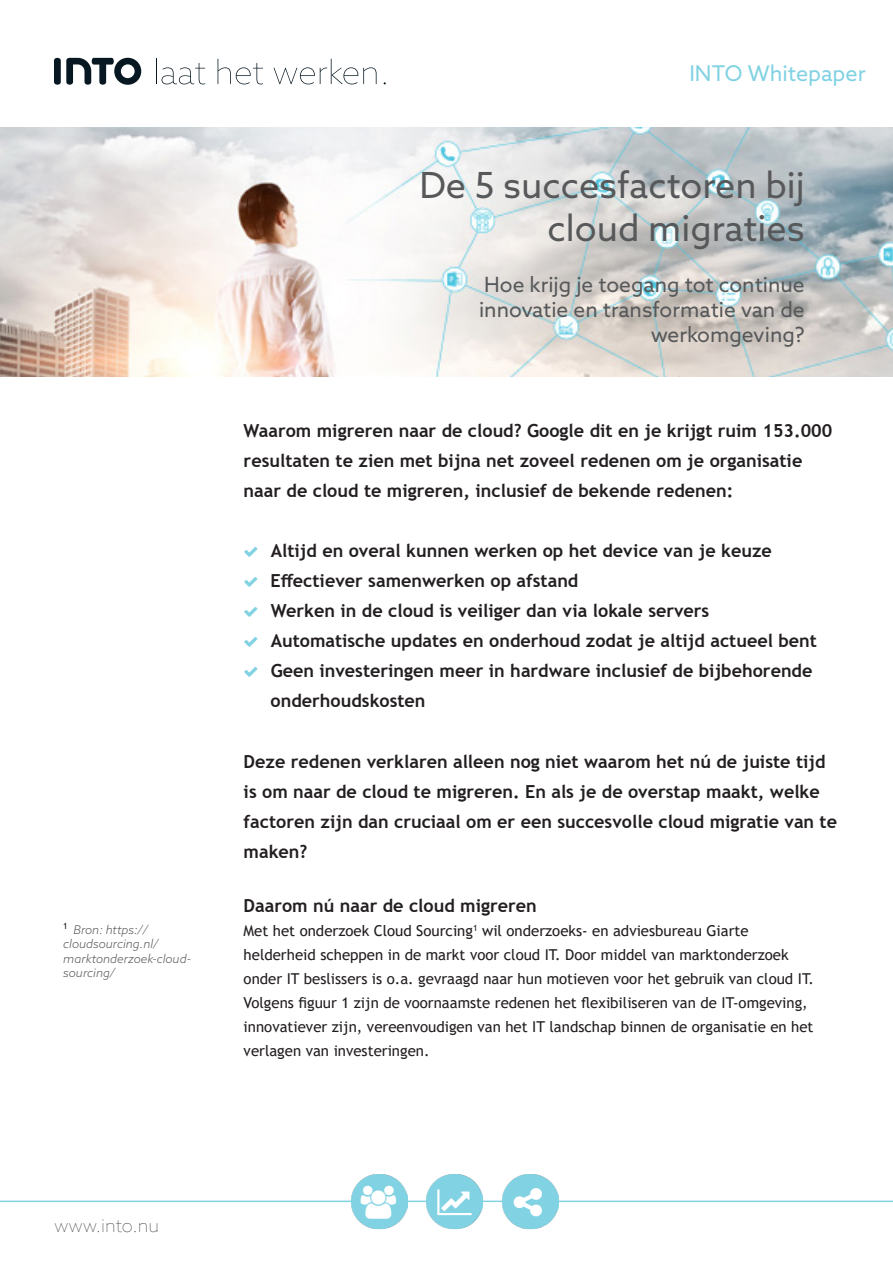
<style>
.page{position:relative;width:893px;height:1263px;background:#fff}
.page>*{position:absolute;margin:0;border:0;box-sizing:border-box;transform-origin:0 0}
.t1{font:36px/43.2px "Azo Sans";color:#57585a;text-align:right}
.t2{font:21.6px "Azo Sans";color:#81d2e2}
.t3{font:21px/25.2px "Azo Sans";color:#57585a;text-align:right}
.t4{font:700 18px/30px "Trebuchet MS";color:#231f20}
.t5{font:100 18px "Azo Sans";color:#231f20}
.t6{font:15px/24px "Trebuchet MS";color:#231f20}
.t7{font:italic 300 12px/14.4px "Azo Sans";color:#57585a}
</style>
<div class="page">
<img style="left:0;top:127px;width:893px;height:249px">
<svg style="left:156px;top:59px;width:49px;height:25px"></svg>
<svg style="left:218px;top:59px;width:45px;height:25px"></svg>
<svg style="left:274px;top:59px;width:103px;height:25px"></svg>
<div style="left:54px;top:58px;width:7px;height:27px;background:#071822;border-radius:3px"></div>
<svg style="left:66px;top:58px;width:75px;height:27px"></svg>
<hr style="left:0;top:1200px;width:353px;height:2px;background:#81d2e2">
<hr style="left:558px;top:1200px;width:335px;height:2px;background:#81d2e2">
<hr style="left:476px;top:1200px;width:35px;height:2px;background:#81d2e2">
<hr style="left:400px;top:1200px;width:34px;height:2px;background:#81d2e2">
<img style="left:481px;top:1191px;width:2px;height:21px">
<img style="left:427px;top:1174px;width:54px;height:54px">
<img style="left:351px;top:1174px;width:55px;height:54px">
<img style="left:502px;top:1174px;width:55px;height:54px">
<div style="left:352px;top:1174px;width:55px;height:55px;background:#81d2e2;border-radius:50%"></div>
<div style="left:427px;top:1174px;width:55px;height:55px;background:#81d2e2;border-radius:50%"></div>
<div style="left:503px;top:1174px;width:55px;height:55px;background:#81d2e2;border-radius:50%"></div>
<p class="t7" style="left:63px;top:922px;width:129px"><sup>1</sup> Bron: https:// cloudsourcing.nl/ marktonderzoek-cloud&shy;sourcing/</p>
<p class="t2" style="left:689px;top:59px;width:178px">INTO Whitepaper</p>
<p class="t1" style="left:419px;top:163px;width:387px">De 5 succesfactoren bij cloud migraties</p>
<p class="t3" style="left:479px;top:271px;width:327px">Hoe krijg je toegang tot continue innovatie en transformatie van de werkomgeving?</p>
<p class="t4" style="left:244px;top:416px;width:590px">Waarom migreren naar de cloud? Google dit en je krijgt ruim 153.000 resultaten te zien met bijna net zoveel redenen om je organisatie naar de cloud te migreren, inclusief de bekende redenen:</p>
<p class="t4" style="left:271px;top:536px;width:503px">Altijd en overal kunnen werken op het device van je keuze</p>
<p class="t4" style="left:271px;top:566px;width:309px">Effectiever samenwerken op afstand</p>
<p class="t4" style="left:271px;top:596px;width:440px">Werken in de cloud is veiliger dan via lokale servers</p>
<p class="t4" style="left:271px;top:626px;width:548px">Automatische updates en onderhoud zodat je altijd actueel bent</p>
<p class="t4" style="left:271px;top:656px;width:543px">Geen investeringen meer in hardware inclusief de bijbehorende onderhoudskosten</p>
<p class="t4" style="left:244px;top:746px;width:595px">Deze redenen verklaren alleen nog niet waarom het nú de juiste tijd is om naar de cloud te migreren. En als je de overstap maakt, welke factoren zijn dan cruciaal om er een succesvolle cloud migratie van te maken?</p>
<p class="t4" style="left:244px;top:890px;width:295px">Daarom nú naar de cloud migreren</p>
<p class="t6" style="left:244px;top:918px;width:572px">Met het onderzoek Cloud Sourcing<sup>1</sup> wil onderzoeks- en adviesbureau Giarte helderheid scheppen in de markt voor cloud IT. Door middel van marktonderzoek onder IT beslissers is o.a. gevraagd naar hun motieven voor het gebruik van cloud IT.<br>Volgens figuur 1 zijn de voornaamste redenen het flexibiliseren van de IT-omgeving, innovatiever zijn, vereenvoudigen van het IT landschap binnen de organisatie en het verlagen van investeringen.</p>
<p class="t5" style="left:54px;top:1214px;width:107px">www.into.nu</p>
</div>
